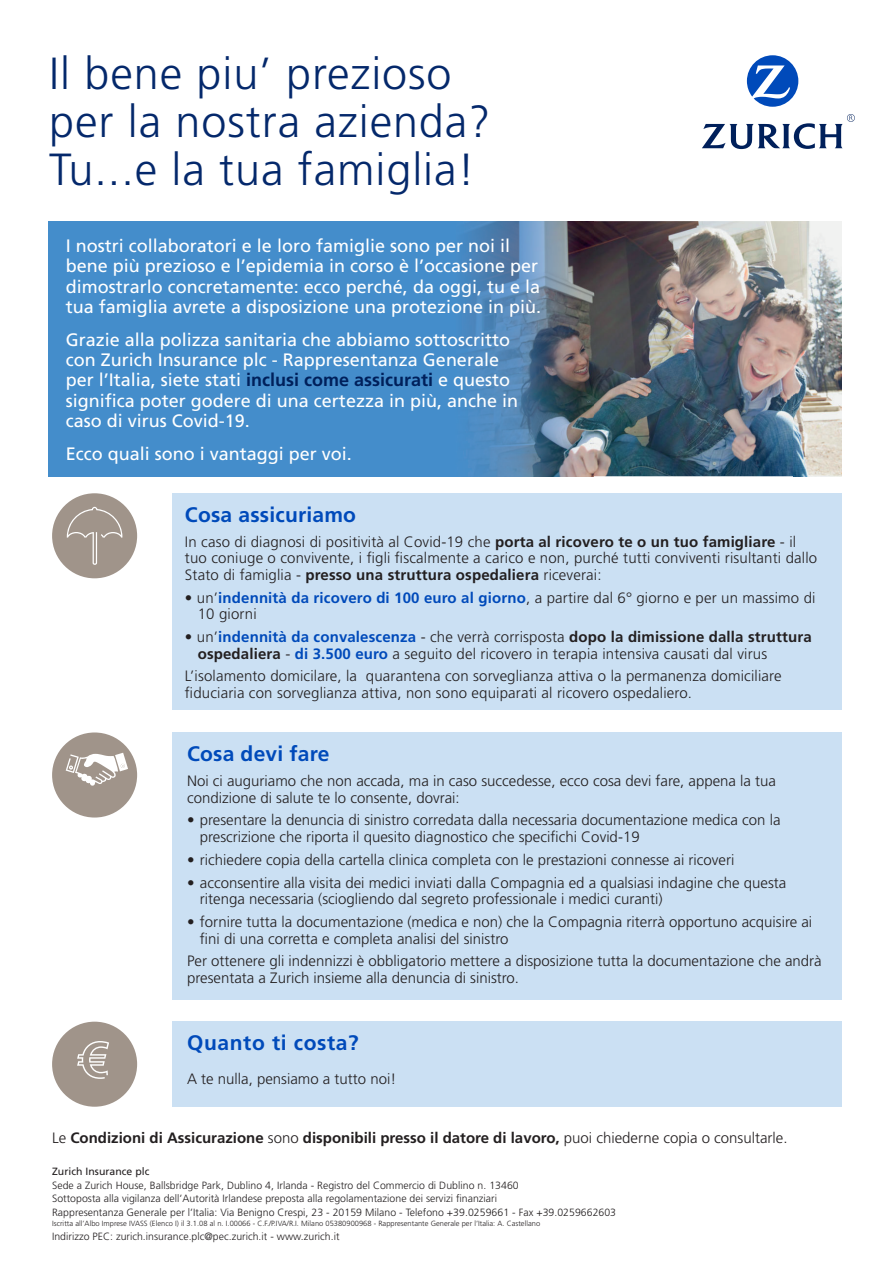
<style>
.page{position:relative;width:893px;height:1263px;background:#fff}
.page>*{position:absolute;margin:0;border:0;box-sizing:border-box;transform-origin:0 0}
.t1{font:300 45px/48px "Frutiger";letter-spacing:.02em;color:#04286b}
.t2{font:700 21px "Frutiger";letter-spacing:.01em;color:#004aba}
.t3{font:700 21px "Frutiger";letter-spacing:.03em;color:#004aba}
.t4{font:18px/20.2px "Frutiger";color:#fff}
.t5{font:300 15px/16.5px "Frutiger";color:#231f20}
.t6{font:700 15px "Frutiger";color:#231f20}
.t7{font:300 10.5px/13.5px "Frutiger";letter-spacing:.005em;color:#231f20}
.t8{font:10.5px "Frutiger";letter-spacing:.005em;color:#231f20}
.t9{font:300 7.5px "Frutiger";letter-spacing:.005em;color:#231f20}
.s1{font-weight:700;color:#00205b}
.s2{font-weight:700}
.s3{font-weight:700;color:#004aba}
.s4{font-weight:300}
</style>
<div class="page">
<svg style="left:747px;top:55px;width:51px;height:52px"></svg>
<svg style="left:702px;top:114px;width:153px;height:35px"></svg>
<div style="left:172px;top:493px;width:670px;height:217px;background:#cbe0f3"></div>
<div style="left:52px;top:493px;width:85px;height:85px;background:#a0948a;border-radius:50%"></div>
<svg style="left:67px;top:507px;width:55px;height:58px"></svg>
<div style="left:172px;top:1022px;width:670px;height:85px;background:#cbe0f3"></div>
<div style="left:52px;top:1022px;width:85px;height:85px;background:#a0948a;border-radius:50%"></div>
<svg style="left:77px;top:1041px;width:32px;height:38px"></svg>
<div style="left:172px;top:732px;width:670px;height:268px;background:#cbe0f3"></div>
<div style="left:52px;top:732px;width:85px;height:85px;background:#a0948a;border-radius:50%"></div>
<svg style="left:66px;top:753px;width:62px;height:33px"></svg>
<img style="left:594px;top:221px;width:248px;height:255px">
<img style="left:503px;top:476px;width:49px;height:1px">
<div style="left:49px;top:221px;width:406px;height:255px;background:#448dcb"></div>
<img style="left:455px;top:221px;width:139px;height:255px">
<h1 class="t1" style="left:49px;top:50px;width:443px">Il bene piu’ prezioso per la nostra azienda?<br>Tu...e la tua famiglia!</h1>
<p class="t4" style="left:66px;top:236px;width:477px">I nostri collaboratori e le loro famiglie sono per noi il bene più prezioso e l’epidemia in corso è l’occasione per dimostrarlo concretamente: ecco perché, da oggi, tu e la tua famiglia avrete a disposizione una protezione in più.</p>
<p class="t4" style="left:66px;top:329px;width:454px">Grazie alla polizza sanitaria che abbiamo sottoscritto con Zurich Insurance plc - Rappresentanza Generale per l’Italia, siete stati <span class="s1">inclusi come assicurati</span> e questo significa poter godere di una certezza in più, anche in caso di virus Covid-19.</p>
<p class="t4" style="left:66px;top:443px;width:288px">Ecco quali sono i vantaggi per voi.</p>
<h2 class="t2" style="left:185px;top:502px;width:173px">Cosa assicuriamo</h2>
<p class="t5" style="left:185px;top:534px;width:634px">In caso di diagnosi di positività al Covid-19 che <span class="s2">porta al ricovero te o un tuo famigliare</span> - il tuo coniuge o convivente, i figli fiscalmente a carico e non, purché tutti conviventi risultanti dallo<br>Stato di famiglia - <span class="s2">presso una struttura ospedaliera</span> riceverai:</p>
<p class="t5" style="left:198px;top:589px;width:619px;text-indent:-13px">• un’<span class="s3">indennità da ricovero di 100 euro al giorno</span>, a partire dal 6° giorno e per un massimo di<br>10 giorni</p>
<p class="t5" style="left:198px;top:629px;width:616px;text-indent:-13px">• un’<span class="s3">indennità da convalescenza</span> - che verrà corrisposta <span class="s2">dopo la dimissione dalla struttura ospedaliera</span> - <span class="s3">di 3.500 euro</span> a seguito del ricovero in terapia intensiva causati dal virus</p>
<p class="t5" style="left:185px;top:668px;width:598px">L’isolamento domicilare, la quarantena con sorveglianza attiva o la permanenza domiciliare fiduciaria con sorveglianza attiva, non sono equiparati al ricovero ospedaliero.</p>
<h2 class="t2" style="left:187px;top:741px;width:144px">Cosa devi fare</h2>
<p class="t5" style="left:187px;top:773px;width:590px">Noi ci auguriamo che non accada, ma in caso succedesse, ecco cosa devi fare, appena la tua condizione di salute te lo consente, dovrai:</p>
<p class="t5" style="left:200px;top:812px;width:582px;text-indent:-13px">• presentare la denuncia di sinistro corredata dalla necessaria documentazione medica con la prescrizione che riporta il quesito diagnostico che specifichi Covid-19</p>
<p class="t5" style="left:187px;top:851px;width:549px">• richiedere copia della cartella clinica completa con le prestazioni connesse ai ricoveri</p>
<p class="t5" style="left:200px;top:874px;width:588px;text-indent:-13px">• acconsentire alla visita dei medici inviati dalla Compagnia ed a qualsiasi indagine che questa ritenga necessaria (sciogliendo dal segreto professionale i medici curanti)</p>
<p class="t5" style="left:200px;top:914px;width:614px;text-indent:-13px">• fornire tutta la documentazione (medica e non) che la Compagnia riterrà opportuno acquisire ai fini di una corretta e completa analisi del sinistro</p>
<p class="t5" style="left:187px;top:953px;width:636px">Per ottenere gli indennizzi è obbligatorio mettere a disposizione tutta la documentazione che andrà presentata a Zurich insieme alla denuncia di sinistro.</p>
<h2 class="t3" style="left:187px;top:1030px;width:173px">Quanto ti costa?</h2>
<p class="t5" style="left:187px;top:1071px;width:211px">A te nulla, pensiamo a tutto noi!</p>
<p class="t6" style="left:52px;top:1129px;width:737px"><span class="s4">Le</span> Condizioni di Assicurazione <span class="s4">sono</span> disponibili presso il datore di lavoro, <span class="s4">puoi chiederne copia o consultarle.</span></p>
<p class="t8" style="left:52px;top:1166px;width:99px">Zurich Insurance plc</p>
<p class="t7" style="left:52px;top:1179px;width:566px">Sede a Zurich House, Ballsbridge Park, Dublino 4, Irlanda - Registro del Commercio di Dublino n. 13460<br>Sottoposta alla vigilanza dell’Autorità Irlandese preposta alla regolamentazione dei servizi finanziari<br>Rappresentanza Generale per l’Italia: Via Benigno Crespi, 23 - 20159 Milano - Telefono +39.0259661 - Fax +39.0259662603</p>
<p class="t9" style="left:52px;top:1220px;width:490px">Iscritta all’Albo Imprese IVASS (Elenco I) il 3.1.08 al n. I.00066 - C.F./P.IVA/R.I. Milano 05380900968 - Rappresentante Generale per l’Italia: A. Castellano</p>
<p class="t7" style="left:52px;top:1230px;width:289px">Indirizzo PEC: zurich.insurance.plc@pec.zurich.it - www.zurich.it</p>
</div>
